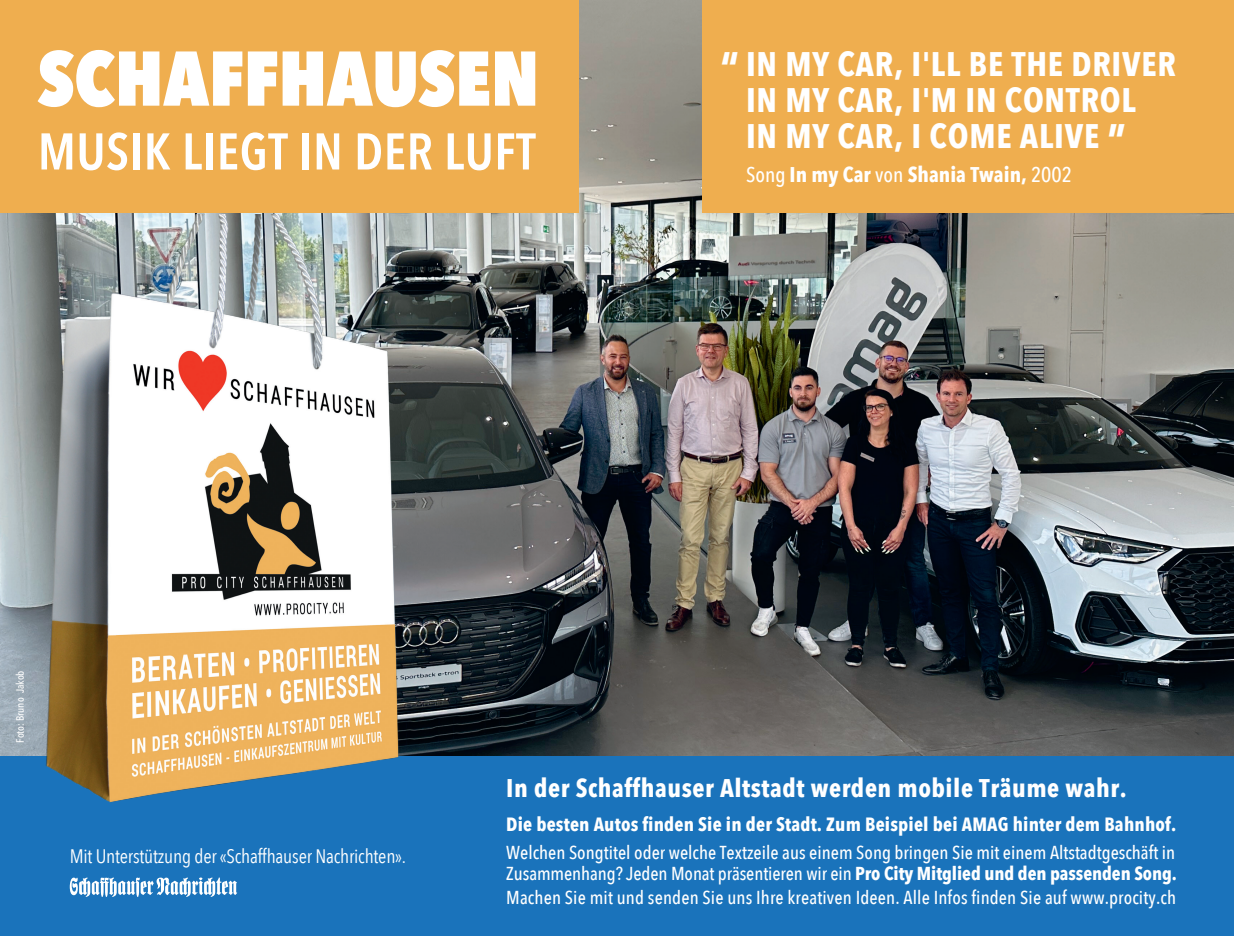
<style>
.page{position:relative;width:1234px;height:936px;background:#fff}
.page>*{position:absolute;margin:0;border:0;box-sizing:border-box;transform-origin:0 0}
.t1{font:800 76.5px "Avenir Next Condensed";color:#fff}
.t2{font:600 51px "Avenir Next Condensed";letter-spacing:.01em;color:#fff}
.t3{font:700 46.8px "Avenir Next Condensed";color:#fff}
.t4{font:700 34.05px/36.2px "Avenir Next Condensed";letter-spacing:.02em;color:#fff}
.t5{font:700 25.5px "Avenir Next Condensed";letter-spacing:.02em;color:#fff}
.t6{font:700 21.3px "Avenir Next Condensed";color:#fff}
.t7{font:19.5px "Avenir Next Condensed";letter-spacing:-.01em;color:#fff}
.t8{font:700 19.2px "Avenir Next Condensed";letter-spacing:.01em;color:#fff}
.t9{font:500 18.75px/21.3px "Avenir Next Condensed";color:#fff}
.t10{font:500 10.65px "Avenir Next Condensed";color:#fff}
.s1{font-weight:500}
.s2{font-weight:700}
</style>
<div class="page">
<img style="left:0;top:0;width:1233px;height:756px">
<div style="left:0;top:756px;width:1233px;height:179px;background:#1a73bb"></div>
<svg style="left:70px;top:877px;width:167px;height:19px"></svg>
<img style="left:45px;top:214px;width:365px;height:588px">
<div style="left:0;top:0;width:578px;height:213px;background:#efae4f"></div>
<div style="left:702px;top:0;width:531px;height:213px;background:#efae4f"></div>
<h1 class="t1" style="left:38px;top:31px;width:503px">SCHAFFHAUSEN</h1>
<h2 class="t2" style="left:38px;top:107px;width:499px">MUSIK LIEGT IN DER LUFT</h2>
<h3 class="t3" style="left:720px;top:40px;width:20px">“</h3>
<h3 class="t4" style="left:745px;top:46px;width:431px">IN MY CAR, I'LL BE THE DRIVER<br>IN MY CAR, I'M IN CONTROL<br>IN MY CAR, I COME ALIVE</h3>
<p class="t6" style="left:745px;top:162px;width:327px"><span class="s1">Song</span> In my Car <span class="s1">von</span> Shania Twain, <span class="s1">2002</span></p>
<h3 class="t3" style="left:1107px;top:112px;width:20px">”</h3>
<p class="t10" style="left:14px;top:742px;width:74px;rotate:-90deg">Foto: Bruno Jakob</p>
<p class="t7" style="left:70px;top:839px;width:338px">Mit Unterstützung der «Schaffhauser Nachrichten».</p>
<h3 class="t5" style="left:506px;top:772px;width:621px">In der Schaffhauser Altstadt werden mobile Träume wahr.</h3>
<p class="t8" style="left:506px;top:812px;width:671px">Die besten Autos finden Sie in der Stadt. Zum Beispiel bei AMAG hinter dem Bahnhof.</p>
<p class="t9" style="left:506px;top:841px;width:672px">Welchen Songtitel oder welche Textzeile aus einem Song bringen Sie mit einem Altstadtgeschäft in<br>Zusammenhang? Jeden Monat präsentieren wir ein <span class="s2">Pro City Mitglied und den passenden Song.</span></p>
<p class="t9" style="left:506px;top:886px;width:671px">Machen Sie mit und senden Sie uns Ihre kreativen Ideen. Alle Infos finden Sie auf www.procity.ch</p>
</div>
